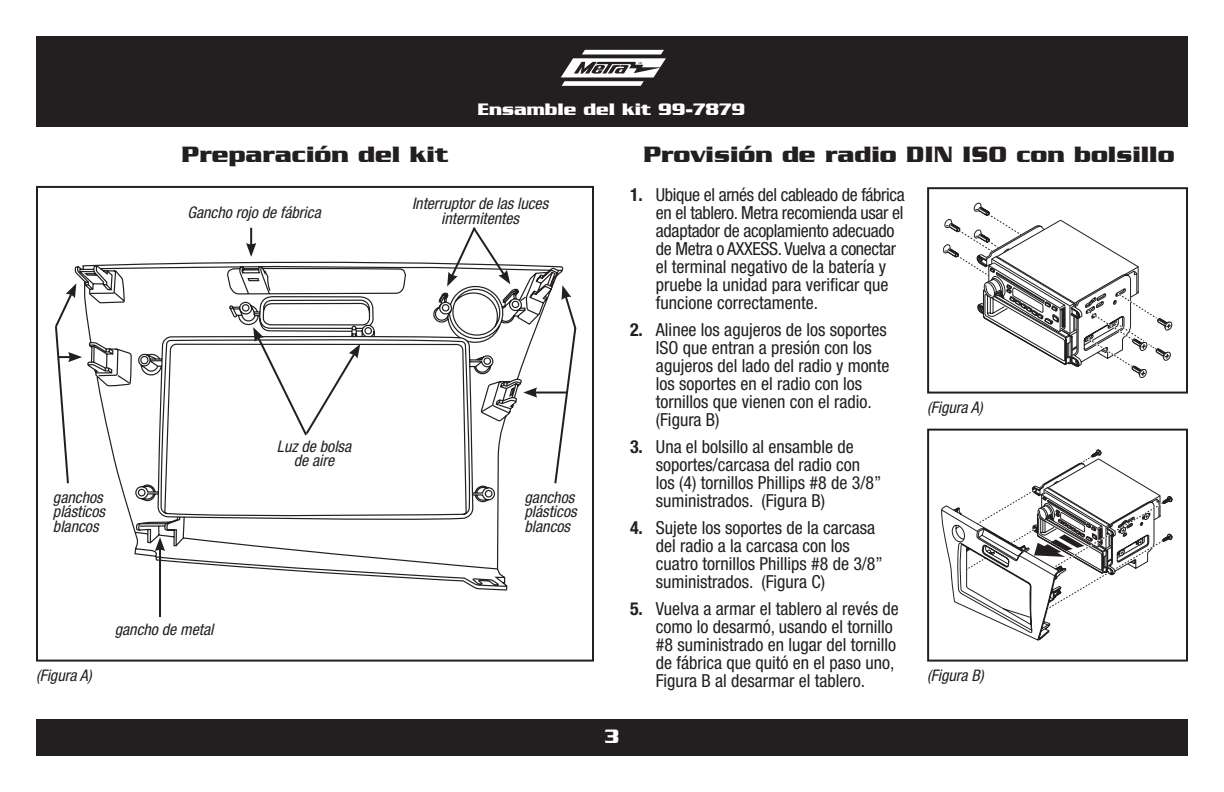
<style>
.page{position:relative;width:1224px;height:792px;background:#fff}
.page>*{position:absolute;margin:0;border:0;box-sizing:border-box;transform-origin:0 0}
.t1{font:700 24px "Serpentine";color:#231f20}
.t2{font:700 20px "Serpentine D";color:#fff}
.t3{font:condensed 18px/18px "Helvetica Neue";color:#231f20}
.t4{font:condensed 18px/18px "Helvetica Neue";letter-spacing:-.02em;color:#231f20}
.t5{font:700 18px "Serpentine";color:#fff}
.t6{font:italic condensed 16px/14.8px "Helvetica Neue";color:#231f20;text-align:center}
.s1{font-weight:700}
</style>
<div class="page">
<div style="left:36px;top:36px;width:1152px;height:91px;background:#231f20"></div>
<svg style="left:561px;top:50px;width:105px;height:36px"></svg>
<div style="left:36px;top:719px;width:1152px;height:37px;background:#231f20"></div>
<svg style="left:943px;top:203px;width:229px;height:175px"></svg>
<div style="left:927px;top:187px;width:261px;height:207px;border:2px solid #231f20"></div>
<svg style="left:941px;top:450px;width:232px;height:190px"></svg>
<div style="left:927px;top:429px;width:261px;height:233px;border:2px solid #231f20"></div>
<svg style="left:75px;top:262px;width:488px;height:329px"></svg>
<div style="left:36px;top:186px;width:558px;height:476px;border:2px solid #231f20"></div>
<svg style="left:553px;top:285px;width:24px;height:201px"></svg>
<hr style="left:534px;top:392px;width:33px;height:2px;background:#231f20">
<svg style="left:523px;top:387px;width:14px;height:11px"></svg>
<svg style="left:55px;top:283px;width:27px;height:202px"></svg>
<svg style="left:246px;top:228px;width:10px;height:29px"></svg>
<svg style="left:447px;top:227px;width:63px;height:60px"></svg>
<svg style="left:253px;top:327px;width:107px;height:111px"></svg>
<hr style="left:159px;top:548px;width:2px;height:69px;background:#231f20">
<svg style="left:155px;top:537px;width:10px;height:14px"></svg>
<h1 class="t1" style="left:182px;top:141px;width:268px">Preparación del kit</h1>
<p class="t5" style="left:478px;top:99px;width:269px">Ensamble del kit 99-7879</p>
<h1 class="t1" style="left:643px;top:141px;width:533px">Provisión de radio DIN ISO con bolsillo</h1>
<p class="t6" style="left:188px;top:205px;width:135px">Gancho rojo de fábrica</p>
<p class="t6" style="left:412px;top:196px;width:138px">Interruptor de las luces intermitentes</p>
<p class="t6" style="left:277px;top:438px;width:76px">Luz de bolsa de aire</p>
<p class="t6" style="left:53px;top:490px;width:54px;text-align:left">ganchos plásticos blancos</p>
<p class="t6" style="left:525px;top:490px;width:54px;text-align:left">ganchos plásticos blancos</p>
<p class="t6" style="left:36px;top:668px;width:57px">(Figura A)</p>
<p class="t6" style="left:115px;top:622px;width:100px">gancho de metal</p>
<p class="t4" style="left:656px;top:186px;width:250px;text-indent:-26px"><span class="s1">1.</span> Ubique el arnés del cableado de fábrica en el tablero. Metra recomienda usar el adaptador de acoplamiento adecuado de Metra o AXXESS. Vuelva a conectar el terminal negativo de la batería y pruebe la unidad para verificar que funcione correctamente.</p>
<p class="t3" style="left:656px;top:321px;width:235px;text-indent:-26px"><span class="s1">2.</span> Alinee los agujeros de los soportes<br>ISO que entran a presión con los agujeros del lado del radio y monte los soportes en el radio con los tornillos que vienen con el radio. (Figura B)</p>
<p class="t3" style="left:656px;top:438px;width:227px;text-indent:-26px"><span class="s1">3.</span> Una el bolsillo al ensamble de soportes/carcasa del radio con los (4) tornillos Phillips #8 de 3/8” suministrados. (Figura B)</p>
<p class="t3" style="left:656px;top:519px;width:228px;text-indent:-26px"><span class="s1">4.</span> Sujete los soportes de la carcasa del radio a la carcasa con los cuatro tornillos Phillips #8 de 3/8” suministrados. (Figura C)</p>
<p class="t3" style="left:656px;top:600px;width:244px;text-indent:-26px"><span class="s1">5.</span> Vuelva a armar el tablero al revés de como lo desarmó, usando el tornillo #8 suministrado en lugar del tornillo de fábrica que quitó en el paso uno, Figura B al desarmar el tablero.</p>
<p class="t2" style="left:604px;top:726px;width:18px">3</p>
<p class="t6" style="left:927px;top:400px;width:57px">(Figura A)</p>
<p class="t6" style="left:927px;top:668px;width:58px">(Figura B)</p>
</div>
